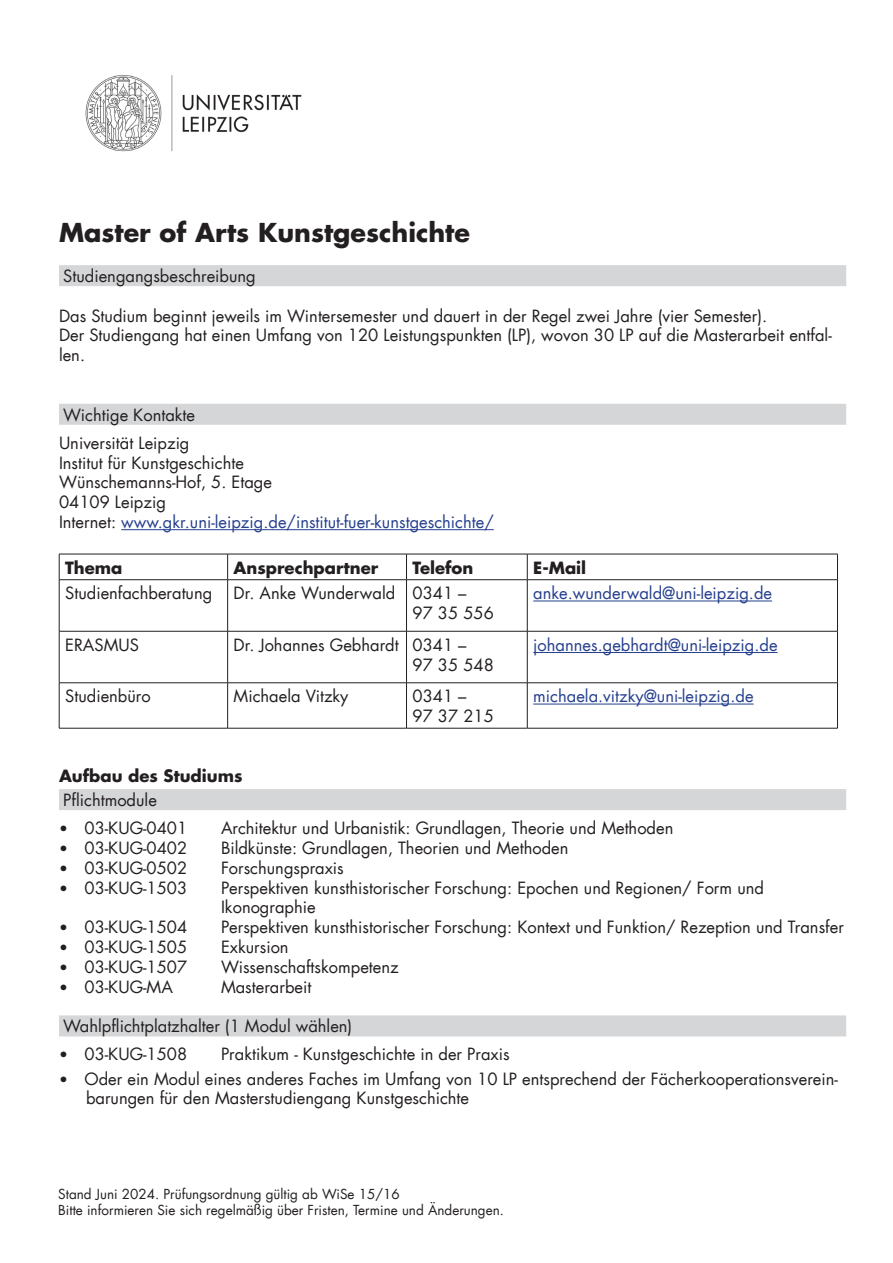
<style>
.page{position:relative;width:893px;height:1263px;background:#fff}
.page>*{position:absolute;margin:0;border:0;box-sizing:border-box;transform-origin:0 0}
.t1{font:700 25.5px "Futura";color:#231f20}
.Fließtext{font:16.5px/19.8px "Futura";color:#231f20}
.Fließtext-2{font:16.5px "Futura";color:#253f8e}
.Überschrift{font:16.5px "Futura";color:#231f20}
.Fließtext-3{font:700 16.5px "Futura";color:#231f20}
.Aufzählung{font:16.5px "Futura";color:#231f20}
.t2{font:13.5px/16.2px "Futura";color:#231f20}
.s1{color:#231f20}
.s2{font-size:15px}
</style>
<div class="page">
<img style="left:85px;top:75px;width:217px;height:77px">
<div style="left:59px;top:265px;width:787px;height:21px;background:#d5d6d8"></div>
<div style="left:59px;top:404px;width:787px;height:21px;background:#d5d6d8"></div>
<hr style="left:121px;top:529px;width:373px;height:1px;background:#253f8e">
<div style="left:59px;top:789px;width:787px;height:21px;background:#d5d6d8"></div>
<div style="left:59px;top:1015px;width:787px;height:21px;background:#d5d6d8"></div>
<hr style="left:59px;top:683px;width:1px;height:45px;background:#231f20">
<hr style="left:227px;top:683px;width:1px;height:45px;background:#231f20">
<hr style="left:406px;top:683px;width:1px;height:45px;background:#231f20">
<hr style="left:527px;top:683px;width:1px;height:45px;background:#231f20">
<hr style="left:837px;top:683px;width:1px;height:45px;background:#231f20">
<hr style="left:59px;top:728px;width:169px;height:1px;background:#231f20">
<hr style="left:228px;top:728px;width:178px;height:1px;background:#231f20">
<hr style="left:406px;top:728px;width:121px;height:1px;background:#231f20">
<hr style="left:527px;top:728px;width:311px;height:1px;background:#231f20">
<hr style="left:59px;top:554px;width:169px;height:1px;background:#231f20">
<svg style="left:59px;top:554px;width:1px;height:25px"></svg>
<hr style="left:228px;top:554px;width:178px;height:1px;background:#231f20">
<svg style="left:227px;top:554px;width:1px;height:25px"></svg>
<hr style="left:406px;top:554px;width:121px;height:1px;background:#231f20">
<svg style="left:406px;top:554px;width:1px;height:25px"></svg>
<hr style="left:527px;top:554px;width:311px;height:1px;background:#231f20">
<svg style="left:527px;top:554px;width:1px;height:25px"></svg>
<svg style="left:837px;top:554px;width:1px;height:25px"></svg>
<hr style="left:59px;top:579px;width:169px;height:1px;background:#231f20">
<hr style="left:59px;top:580px;width:1px;height:51px;background:#231f20">
<hr style="left:228px;top:579px;width:178px;height:1px;background:#231f20">
<hr style="left:227px;top:580px;width:1px;height:51px;background:#231f20">
<hr style="left:406px;top:579px;width:121px;height:1px;background:#231f20">
<hr style="left:406px;top:580px;width:1px;height:51px;background:#231f20">
<hr style="left:527px;top:579px;width:311px;height:1px;background:#231f20">
<hr style="left:527px;top:580px;width:1px;height:51px;background:#231f20">
<hr style="left:837px;top:580px;width:1px;height:51px;background:#231f20">
<hr style="left:59px;top:631px;width:169px;height:1px;background:#231f20">
<hr style="left:59px;top:631px;width:1px;height:52px;background:#231f20">
<hr style="left:228px;top:631px;width:178px;height:1px;background:#231f20">
<hr style="left:227px;top:631px;width:1px;height:52px;background:#231f20">
<hr style="left:406px;top:631px;width:121px;height:1px;background:#231f20">
<hr style="left:406px;top:631px;width:1px;height:52px;background:#231f20">
<hr style="left:527px;top:631px;width:311px;height:1px;background:#231f20">
<hr style="left:527px;top:631px;width:1px;height:52px;background:#231f20">
<hr style="left:837px;top:631px;width:1px;height:52px;background:#231f20">
<hr style="left:59px;top:682px;width:169px;height:1px;background:#231f20">
<hr style="left:228px;top:682px;width:178px;height:1px;background:#231f20">
<hr style="left:406px;top:682px;width:121px;height:1px;background:#231f20">
<hr style="left:527px;top:682px;width:311px;height:1px;background:#231f20">
<hr style="left:533px;top:601px;width:239px;height:1px;background:#253f8e">
<hr style="left:533px;top:652px;width:245px;height:1px;background:#253f8e">
<hr style="left:533px;top:704px;width:221px;height:1px;background:#253f8e">
<p class="t1" style="left:59px;top:216px;width:412px">Master of Arts Kunstgeschichte</p>
<p class="Überschrift" style="left:63px;top:265px;width:194px">Studiengangsbeschreibung</p>
<p class="Fließtext" style="left:59px;top:306px;width:710px">Das Studium beginnt jeweils im Wintersemester und dauert in der Regel zwei Jahre (vier Semester).</p>
<p class="Fließtext" style="left:59px;top:325px;width:774px">Der Studiengang hat einen Umfang von 120 Leistungspunkten (LP), wovon 30 LP auf die Masterarbeit entfal&shy;len.</p>
<p class="Überschrift" style="left:63px;top:404px;width:133px">Wichtige Kontakte</p>
<p class="Fließtext" style="left:59px;top:433px;width:132px">Universität Leipzig</p>
<p class="Fließtext" style="left:59px;top:453px;width:187px">Institut für Kunstgeschichte</p>
<p class="Fließtext" style="left:59px;top:473px;width:214px">Wünschemanns-Hof, 5. Etage</p>
<p class="Fließtext" style="left:59px;top:492px;width:108px">04109 Leipzig</p>
<p class="Fließtext-2" style="left:59px;top:511px;width:436px"><span class="s1">Internet:</span> www.gkr.uni-leipzig.de/institut-fuer-kunstgeschichte/</p>
<p class="Fließtext-3" style="left:65px;top:556px;width:59px">Thema</p>
<p class="Fließtext-3" style="left:234px;top:556px;width:146px">Ansprechpartner</p>
<p class="Fließtext-3" style="left:412px;top:556px;width:62px">Telefon</p>
<p class="Fließtext-3" style="left:533px;top:556px;width:54px">E-Mail</p>
<p class="Fließtext" style="left:65px;top:583px;width:149px">Studienfachberatung</p>
<p class="Fließtext" style="left:234px;top:583px;width:163px">Dr. Anke Wunderwald</p>
<p class="Fließtext" style="left:412px;top:583px;width:55px">0341 –</p>
<p class="Fließtext" style="left:412px;top:603px;width:83px">97 35 556</p>
<p class="Fließtext-2" style="left:533px;top:583px;width:240px">anke.wunderwald@uni-leipzig.de</p>
<p class="Fließtext" style="left:65px;top:635px;width:75px">ERASMUS</p>
<p class="Fließtext" style="left:234px;top:635px;width:167px">Dr. Johannes Gebhardt</p>
<p class="Fließtext" style="left:412px;top:635px;width:55px">0341 –</p>
<p class="Fließtext" style="left:412px;top:655px;width:83px">97 35 548</p>
<p class="Fließtext" style="left:65px;top:687px;width:87px">Studienbüro</p>
<p class="Fließtext" style="left:234px;top:687px;width:116px">Michaela Vitzky</p>
<p class="Fließtext" style="left:412px;top:687px;width:55px">0341 –</p>
<p class="Fließtext" style="left:412px;top:706px;width:83px">97 37 215</p>
<p class="Fließtext-2" style="left:533px;top:634px;width:246px">johannes.gebhardt@uni-leipzig.de</p>
<p class="Fließtext-2" style="left:533px;top:686px;width:222px">michaela.vitzky@uni-leipzig.de</p>
<p class="Fließtext-3" style="left:59px;top:765px;width:185px">Aufbau des Studiums</p>
<p class="Überschrift" style="left:63px;top:789px;width:95px">Pflichtmodule</p>
<p class="Fließtext" style="left:59px;top:818px;width:130px"><span class="s2">•</span> 03-KUG-0401</p>
<p class="Fließtext" style="left:221px;top:818px;width:454px">Architektur und Urbanistik: Grundlagen, Theorie und Methoden</p>
<p class="Fließtext" style="left:59px;top:838px;width:130px"><span class="s2">•</span> 03-KUG-0402</p>
<p class="Fließtext" style="left:221px;top:838px;width:349px">Bildkünste: Grundlagen, Theorien und Methoden</p>
<p class="Fließtext" style="left:59px;top:858px;width:130px"><span class="s2">•</span> 03-KUG-0502</p>
<p class="Fließtext" style="left:221px;top:858px;width:124px">Forschungspraxis</p>
<p class="Fließtext" style="left:59px;top:878px;width:130px"><span class="s2">•</span> 03-KUG-1503</p>
<p class="Fließtext" style="left:221px;top:878px;width:544px">Perspektiven kunsthistorischer Forschung: Epochen und Regionen/ Form und</p>
<p class="Aufzählung" style="left:221px;top:897px;width:96px">Ikonographie</p>
<p class="Fließtext" style="left:59px;top:917px;width:130px"><span class="s2">•</span> 03-KUG-1504</p>
<p class="Fließtext" style="left:221px;top:917px;width:624px">Perspektiven kunsthistorischer Forschung: Kontext und Funktion/ Rezeption und Transfer</p>
<p class="Fließtext" style="left:59px;top:937px;width:130px"><span class="s2">•</span> 03-KUG-1505</p>
<p class="Fließtext" style="left:221px;top:937px;width:69px">Exkursion</p>
<p class="Fließtext" style="left:59px;top:957px;width:130px"><span class="s2">•</span> 03-KUG-1507</p>
<p class="Fließtext" style="left:221px;top:957px;width:179px">Wissenschaftskompetenz</p>
<p class="Fließtext" style="left:59px;top:977px;width:115px"><span class="s2">•</span> 03-KUG-MA</p>
<p class="Fließtext" style="left:221px;top:977px;width:92px">Masterarbeit</p>
<p class="Überschrift" style="left:63px;top:1015px;width:291px">Wahlpflichtplatzhalter (1 Modul wählen)</p>
<p class="Fließtext" style="left:59px;top:1045px;width:130px"><span class="s2">•</span> 03-KUG-1508</p>
<p class="Fließtext" style="left:221px;top:1045px;width:290px">Praktikum - Kunstgeschichte in der Praxis</p>
<p class="Fließtext" style="left:86px;top:1069px;width:753px;text-indent:-27px"><span class="s2">•</span> Oder ein Modul eines anderes Faches im Umfang von 10 LP entsprechend der Fächerkooperationsverein&shy;barungen für den Masterstudiengang Kunstgeschichte</p>
<p class="t2" style="left:58px;top:1186px;width:447px">Stand Juni 2024. Prüfungsordnung gültig ab WiSe 15/16<br>Bitte informieren Sie sich regelmäßig über Fristen, Termine und Änderungen.</p>
</div>
